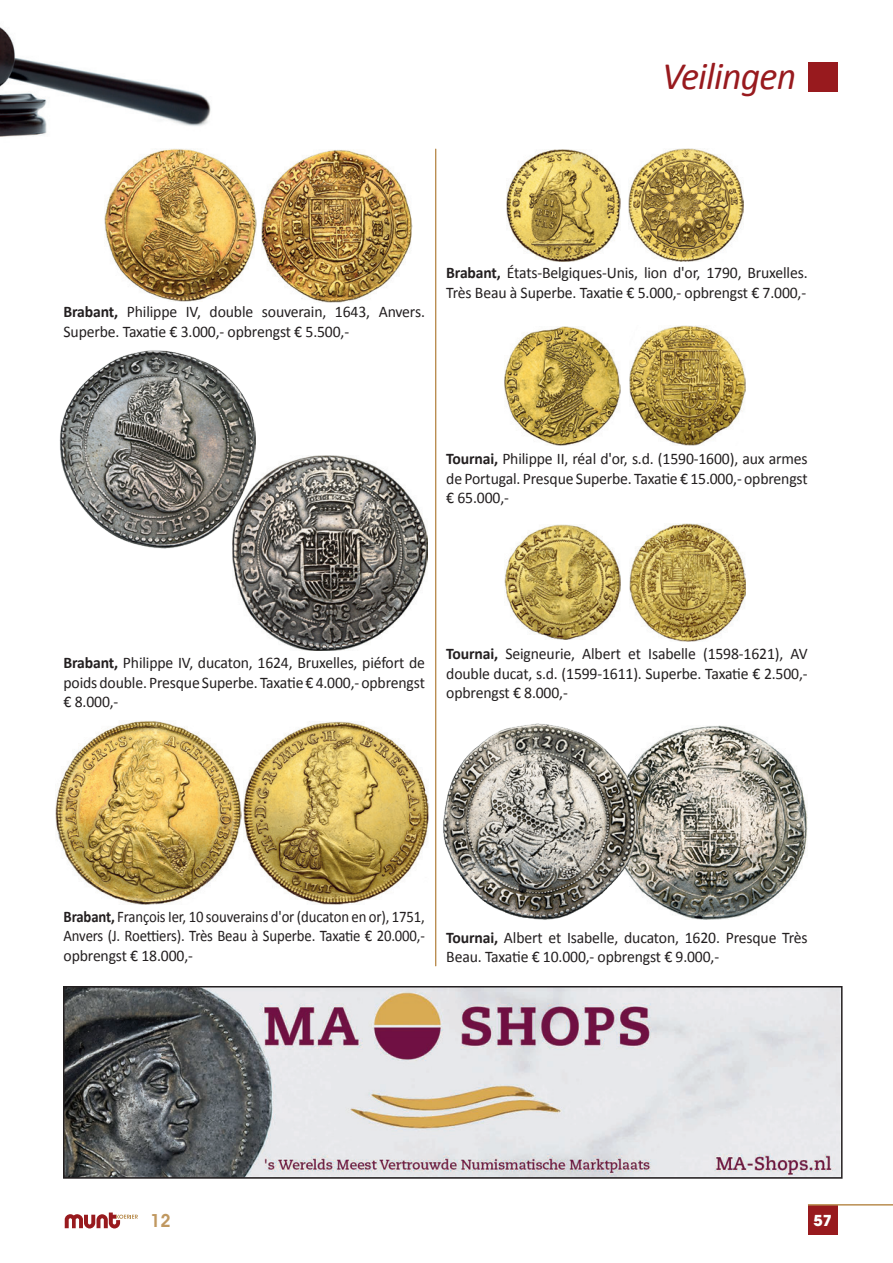
<style>
.page{position:relative;width:893px;height:1263px;background:#fff}
.page>*{position:absolute;margin:0;border:0;box-sizing:border-box;transform-origin:0 0}
.t1{font:italic 39px "Calibri";letter-spacing:-.02em;color:#981a1e}
.t2{font:600 18px "Avant Garde IT Cby BT";color:#c09860}
.t3{font:16.2px/19.5px "Calibri";letter-spacing:-.01em;color:#231f20}
.t4{font:16.2px/19.5px "Calibri";letter-spacing:-.01em;color:#231f20;text-align:justify;scale:.91 1}
.t5{font:700 15px "Avant Garde LT";color:#fff}
.s1{font-weight:700}
</style>
<div class="page">
<div style="left:808px;top:1205px;width:30px;height:30px;background:#981a1e"></div>
<hr style="left:808px;top:1204px;width:85px;height:1px;background:#ba8e51">
<svg style="left:65px;top:1212px;width:73px;height:16px"></svg>
<div style="left:808px;top:62px;width:30px;height:29px;background:#981a1e"></div>
<hr style="left:435px;top:149px;width:1px;height:817px;background:#ba8e51">
<img style="left:105px;top:149px;width:151px;height:152px">
<img style="left:261px;top:150px;width:152px;height:152px">
<img style="left:233px;top:455px;width:195px;height:196px">
<img style="left:59px;top:350px;width:196px;height:198px">
<img style="left:55px;top:721px;width:186px;height:183px">
<img style="left:244px;top:721px;width:185px;height:184px">
<img style="left:506px;top:150px;width:115px;height:111px">
<img style="left:629px;top:149px;width:114px;height:112px">
<img style="left:505px;top:525px;width:115px;height:114px">
<img style="left:630px;top:523px;width:115px;height:118px">
<img style="left:505px;top:326px;width:115px;height:119px">
<img style="left:630px;top:326px;width:115px;height:119px">
<img style="left:638px;top:725px;width:170px;height:194px">
<img style="left:443px;top:724px;width:195px;height:196px">
<img style="left:0;top:27px;width:211px;height:110px">
<img style="left:66px;top:989px;width:773px;height:187px">
<div style="left:63px;top:986px;width:779px;height:193px;border:2px solid #231f20"></div>
<h1 class="t1" style="left:662px;top:49px;width:135px">Veilingen</h1>
<p class="t3" style="left:64px;top:301px;width:363px"><span class="s1">Brabant,</span> Philippe IV, double souverain, 1643, Anvers.<br>Superbe. Taxatie € 3.000,- opbrengst € 5.500,-</p>
<p class="t3" style="left:446px;top:262px;width:363px"><span class="s1">Brabant,</span> États-Belgiques-Unis, lion d'or, 1790, Bruxelles.<br>Très Beau à Superbe. Taxatie € 5.000,- opbrengst € 7.000,-</p>
<p class="t3" style="left:446px;top:448px;width:363px;text-align:justify"><span class="s1">Tournai,</span> Philippe II, réal d'or, s.d. (1590-1600), aux armes de Portugal. Presque Superbe. Taxatie € 15.000,- opbrengst € 65.000,-</p>
<p class="t3" style="left:64px;top:652px;width:363px;text-align:justify"><span class="s1">Brabant,</span> Philippe IV, ducaton, 1624, Bruxelles, piéfort de poids double. Presque Superbe. Taxatie € 4.000,- opbrengst € 8.000,-</p>
<p class="t3" style="left:446px;top:643px;width:363px;text-align:justify"><span class="s1">Tournai,</span> Seigneurie, Albert et Isabelle (1598-1621), AV double ducat, s.d. (1599-1611). Superbe. Taxatie € 2.500,- opbrengst € 8.000,-</p>
<p class="t4" style="left:64px;top:906px;width:399px"><span class="s1">Brabant,</span> François Ier, 10 souverains d'or (ducaton en or), 1751, Anvers (J. Roettiers). Très Beau à Superbe. Taxatie € 20.000,- opbrengst € 18.000,-</p>
<p class="t3" style="left:446px;top:927px;width:363px"><span class="s1">Tournai,</span> Albert et Isabelle, ducaton, 1620. Presque Très<br>Beau. Taxatie € 10.000,- opbrengst € 9.000,-</p>
<p class="t2" style="left:150px;top:1210px;width:22px">12</p>
<p class="t5" style="left:813px;top:1211px;width:20px">57</p>
</div>
